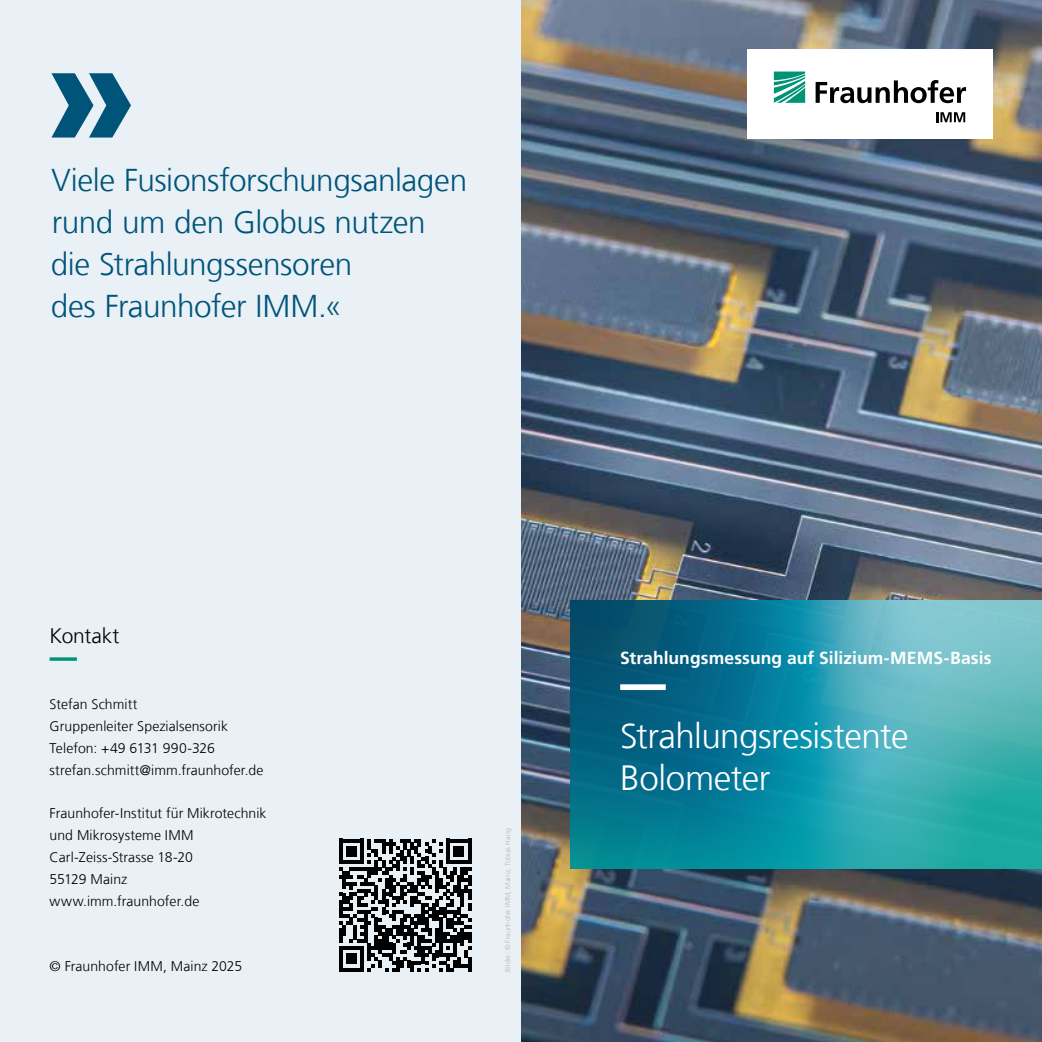
<style>
.page{position:relative;width:1042px;height:1042px;background:#fff}
.page>*{position:absolute;margin:0;border:0;box-sizing:border-box;transform-origin:0 0}
.t1{font:900 157.5px "Frutiger LT Com";color:#00547a}
.t2{font:300 35px/42px "Frutiger LT Com";letter-spacing:-.015em;color:#fff}
.t3{font:300 31.5px/42px "Frutiger LT Com";letter-spacing:-.01em;color:#00547a}
.t4{font:300 21px "Frutiger LT Com";letter-spacing:-.01em;color:#000}
.t5{font:700 17.5px "Frutiger LT Com";letter-spacing:.005em;color:#fff}
.t6{font:300 14px/21.9px "Frutiger LT Com";letter-spacing:.005em;color:#000}
.t7{font:300 7px "Frutiger LT Com";letter-spacing:.015em;color:#b3b5bd}
</style>
<div class="page">
<img style="left:521px;top:0;width:521px;height:1042px">
<div style="left:0;top:0;width:521px;height:1042px;background:#e9f1f6"></div>
<svg style="left:570px;top:601px;width:472px;height:268px;background:#2591a3"></svg>
<div style="left:747px;top:50px;width:245px;height:89px;background:#fff"></div>
<svg style="left:774px;top:72px;width:31px;height:31px"></svg>
<svg style="left:815px;top:80px;width:151px;height:23px"></svg>
<svg style="left:936px;top:112px;width:29px;height:10px"></svg>
<svg style="left:50px;top:657px;width:27px;height:4px"></svg>
<svg style="left:620px;top:684px;width:382px;height:6px;background:#4ca4b7"></svg>
<svg style="left:339px;top:839px;width:132px;height:132px"></svg>
<hr style="left:468px;top:957px;width:3px;height:14px;background:#000">
<h1 class="t1" style="left:42px;top:-2px;width:98px">»</h1>
<h3 class="t3" style="left:51px;top:159px;width:418px">Viele Fusionsforschungsanlagen rund um den Globus nutzen die Strahlungssensoren<br>des Fraunhofer IMM.«</h3>
<h3 class="t4" style="left:50px;top:624px;width:71px">Kontakt</h3>
<p class="t6" style="left:50px;top:693px;width:215px">Stefan Schmitt<br>Gruppenleiter Spezialsensorik<br>Telefon: +49 6131 990-326 strefan.schmitt@imm.fraunhofer.de</p>
<p class="t6" style="left:50px;top:802px;width:218px">Fraunhofer-Institut für Mikrotechnik und Mikrosysteme IMM<br>Carl-Zeiss-Strasse 18-20<br>55129 Mainz www.imm.fraunhofer.de</p>
<p class="t6" style="left:50px;top:956px;width:194px">© Fraunhofer IMM, Mainz 2025</p>
<p class="t7" style="left:504px;top:971px;width:144px;rotate:-90deg">Bilder: © Fraunhofer IMM, Mainz, Tobias Hang</p>
<p class="t5" style="left:620px;top:648px;width:373px">Strahlungsmessung auf Silizium-MEMS-Basis</p>
<h2 class="t2" style="left:620px;top:715px;width:290px">Strahlungsresistente<br>Bolometer</h2>
</div>
